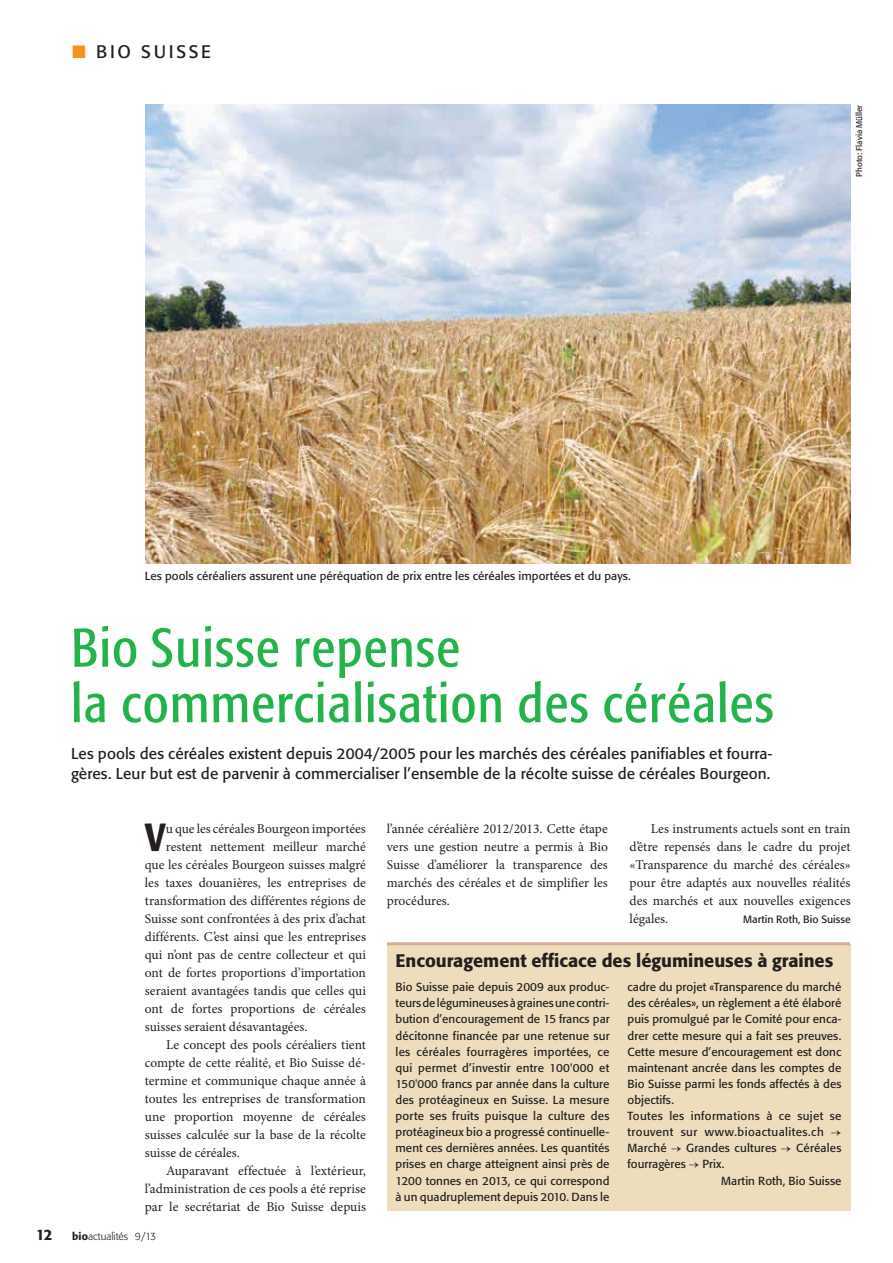
<style>
.page{position:relative;width:893px;height:1263px;background:#fff}
.page>*{position:absolute;margin:0;border:0;box-sizing:border-box;transform-origin:0 0}
.t1{font:condensed 54px/55.5px "Formata BQ";letter-spacing:.025em;color:#24b34b}
.t2{font:500 condensed 38.85px "Formata BQ";color:#231f20}
.t3{font:500 18px "Formata BQ";color:#231f20}
.t4{font:18px "Formata BQ";letter-spacing:.15em;color:#231f20}
.t5{font:15.3px/19.8px "Formata BQ";letter-spacing:.005em;color:#231f20}
.t6{font:500 15px "Formata BQ";color:#231f20}
.t7{font:13.5px/18px "Minion Pro";color:#231f20;text-align:justify}
.t8{font:11.55px/16px "Formata BQ";letter-spacing:.005em;color:#231f20;text-align:justify}
.t9{font:11.55px "Formata BQ";letter-spacing:.035em;color:#231f20}
.t10{font:11.55px "Formata BQ";letter-spacing:.03em;color:#231f20}
.t11{font:10.5px "Formata BQ";color:#231f20}
.t12{font:300 10.5px "Formata BQ";color:#231f20}
.t13{font:8.25px "Formata BQ";color:#231f20}
.s1{color:#f7931d}
.s2{font-weight:500}
.s3{font-family:"Minion Pro"}
</style>
<div class="page">
<div style="left:387px;top:944px;width:463px;height:266px;background:#eeddbd"></div>
<hr style="left:387px;top:942px;width:463px;height:3px;background:#d8aa93">
<img style="left:146px;top:105px;width:705px;height:458px">
<h3 class="t4" style="left:72px;top:42px;width:140px"><span class="s1">■</span> BIO SUISSE</h3>
<p class="t13" style="left:855px;top:177px;width:74px;rotate:-90deg">Photo: Flavia Müller</p>
<p class="t8" style="left:145px;top:568px;width:487px">Les pools céréaliers assurent une péréquation de prix entre les céréales importées et du pays.</p>
<h1 class="t1" style="left:71px;top:622px;width:704px">Bio Suisse repense<br>la commercialisation des céréales</h1>
<p class="t5" style="left:71px;top:745px;width:703px">Les pools des céréales existent depuis 2004/2005 pour les marchés des céréales panifiables et fourra&shy;gères. Leur but est de parvenir à commercialiser l’ensemble de la récolte suisse de céréales Bourgeon.</p>
<h2 class="t2" style="left:145px;top:815px;width:23px">V</h2>
<p class="t7" style="left:166px;top:821px;width:201px">u que les céréales Bourgeon importées</p>
<p class="t7" style="left:166px;top:839px;width:201px">restent nettement meilleur marché</p>
<p class="t7" style="left:145px;top:857px;width:223px">que les céréales Bourgeon suisses malgré</p>
<p class="t7" style="left:145px;top:875px;width:223px">les taxes douanières, les entreprises de</p>
<p class="t7" style="left:145px;top:893px;width:222px">transformation des différentes régions de</p>
<p class="t7" style="left:145px;top:911px;width:222px">Suisse sont confrontées à des prix d’achat</p>
<p class="t7" style="left:145px;top:929px;width:223px">différents. C’est ainsi que les entreprises</p>
<p class="t7" style="left:145px;top:947px;width:223px">qui n’ont pas de centre collecteur et qui</p>
<p class="t7" style="left:145px;top:965px;width:222px">ont de fortes proportions d’importation</p>
<p class="t7" style="left:145px;top:983px;width:223px">seraient avantagées tandis que celles qui</p>
<p class="t7" style="left:145px;top:1001px;width:222px">ont de fortes proportions de céréales</p>
<p class="t7" style="left:145px;top:1019px;width:164px">suisses seraient désavantagées.</p>
<p class="t7" style="left:166px;top:1037px;width:201px">Le concept des pools céréaliers tient</p>
<p class="t7" style="left:145px;top:1055px;width:223px">compte de cette réalité, et Bio Suisse dé-</p>
<p class="t7" style="left:145px;top:1073px;width:223px">termine et communique chaque année à</p>
<p class="t7" style="left:145px;top:1091px;width:222px">toutes les entreprises de transformation</p>
<p class="t7" style="left:145px;top:1109px;width:222px">une proportion moyenne de céréales</p>
<p class="t7" style="left:145px;top:1127px;width:222px">suisses calculée sur la base de la récolte</p>
<p class="t7" style="left:145px;top:1145px;width:96px">suisse de céréales.</p>
<p class="t7" style="left:166px;top:1163px;width:201px">Auparavant effectuée à l’extérieur,</p>
<p class="t7" style="left:145px;top:1181px;width:223px">l’administration de ces pools a été reprise</p>
<p class="t7" style="left:145px;top:1199px;width:223px">par le secrétariat de Bio Suisse depuis</p>
<p class="t6" style="left:36px;top:1228px;width:18px">12</p>
<p class="t12" style="left:72px;top:1232px;width:85px"><span class="s2">bio</span>actualités 9/13</p>
<p class="t7" style="left:387px;top:821px;width:223px">l’année céréalière 2012/2013. Cette étape vers une gestion neutre a permis à Bio Suisse d’améliorer la transparence des marchés des céréales et de simplifier les procédures.</p>
<p class="t7" style="left:630px;top:821px;width:223px;text-indent:21px">Les instruments actuels sont en train d’être repensés dans le cadre du projet «Transparence du marché des céréales» pour être adaptés aux nouvelles réalités des marchés et aux nouvelles exigences légales.</p>
<p class="t11" style="left:743px;top:914px;width:109px">Martin Roth, Bio Suisse</p>
<h3 class="t3" style="left:395px;top:952px;width:439px">Encouragement efficace des légumineuses à graines</h3>
<p class="t8" style="left:395px;top:980px;width:216px">Bio Suisse paie depuis 2009 aux produc&shy;teurs de légumineuses à graines une contri&shy;bution d’encouragement de 15 francs par décitonne financée par une retenue sur les céréales fourragères importées, ce qui permet d’investir entre 100'000 et 150'000 francs par année dans la culture des protéagineux en Suisse. La mesure porte ses fruits puisque la culture des protéagineux bio a progressé continuelle&shy;ment ces dernières années. Les quantités prises en charge atteignent ainsi près de 1200 tonnes en 2013, ce qui correspond à un quadruplement depuis 2010. Dans le</p>
<p class="t8" style="left:627px;top:980px;width:215px">cadre du projet «Transparence du marché</p>
<p class="t8" style="left:627px;top:996px;width:215px">des céréales», un règlement a été élaboré</p>
<p class="t8" style="left:627px;top:1012px;width:215px">puis promulgué par le Comité pour enca-</p>
<p class="t8" style="left:627px;top:1028px;width:215px">drer cette mesure qui a fait ses preuves.</p>
<p class="t8" style="left:627px;top:1044px;width:215px">Cette mesure d’encouragement est donc</p>
<p class="t8" style="left:627px;top:1060px;width:215px">maintenant ancrée dans les comptes de</p>
<p class="t8" style="left:627px;top:1076px;width:215px">Bio Suisse parmi les fonds affectés à des</p>
<p class="t8" style="left:627px;top:1092px;width:48px">objectifs.</p>
<p class="t10" style="left:627px;top:1110px;width:216px">Toutes les informations à ce sujet se</p>
<p class="t9" style="left:627px;top:1127px;width:215px">trouvent sur www.bioactualites.ch <span class="s3">→</span></p>
<p class="t8" style="left:627px;top:1141px;width:215px">Marché <span class="s3">→</span> Grandes cultures <span class="s3">→</span> Céréales</p>
<p class="t8" style="left:627px;top:1157px;width:99px">fourragères <span class="s3">→</span> Prix.</p>
<p class="t8" style="left:721px;top:1173px;width:122px">Martin Roth, Bio Suisse</p>
</div>
